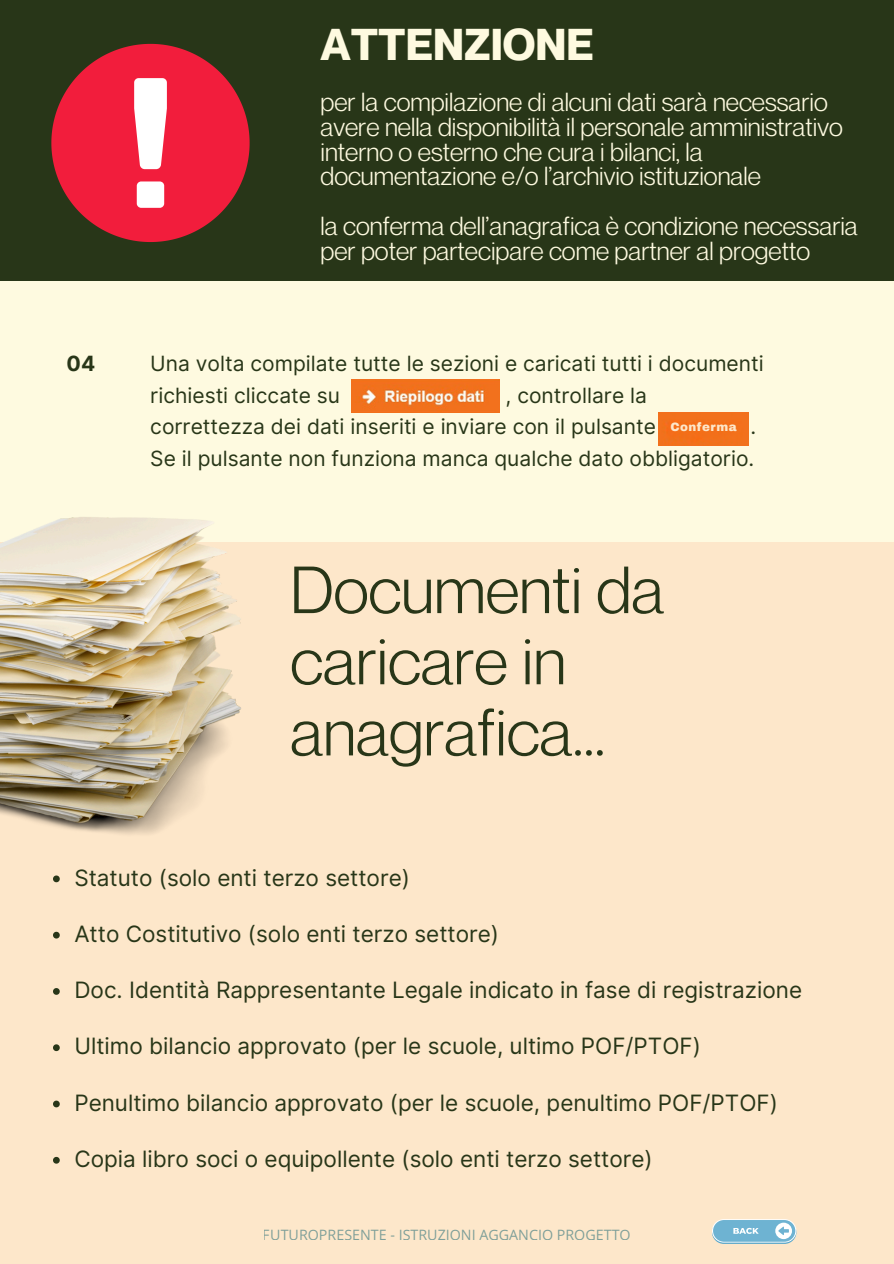
<style>
.page{position:relative;width:894px;height:1264px;background:#fff}
.page>*{position:absolute;margin:0;border:0;box-sizing:border-box;transform-origin:0 0}
.t1{font:64.95px/71.1px "Neue Montreal";color:#283618}
.t2{font:700 43.5px "Neue Montreal";color:#fefae0}
.t3{font:25.5px/24.8px "Neue Montreal";color:#fefae0}
.t4{font:22.5px "Inter";color:#283618}
.t5{font:21px/31.5px "Inter";color:#283618}
.t6{font:700 21px "Inter";color:#283618}
.t7{font:14.25px "Open Sans";color:#025868}
.t8{font:900 11.85px "Archivo";letter-spacing:.045em;color:#fde7ca}
</style>
<div class="page">
<div style="left:0;top:0;width:893px;height:1263px;background:#fefae0"></div>
<div style="left:0;top:0;width:893px;height:281px;background:#283618"></div>
<svg style="left:51px;top:43px;width:199px;height:199px;fill:#f21d3c"></svg>
<svg style="left:134px;top:78px;width:33px;height:91px"></svg>
<div style="left:137px;top:181px;width:27px;height:27px;background:#fff;border-radius:4px"></div>
<img style="left:352px;top:380px;width:147px;height:32px">
<div style="left:658px;top:412px;width:90px;height:33px;background:#f2701b"></div>
<div style="left:0;top:542px;width:893px;height:721px;background:#fde7ca"></div>
<img style="left:0;top:517px;width:241px;height:317px">
<svg style="left:53px;top:875px;width:7px;height:7px"></svg>
<svg style="left:53px;top:931px;width:7px;height:7px"></svg>
<svg style="left:53px;top:988px;width:7px;height:6px"></svg>
<svg style="left:53px;top:1044px;width:7px;height:7px"></svg>
<svg style="left:53px;top:1100px;width:7px;height:7px"></svg>
<svg style="left:53px;top:1156px;width:7px;height:7px"></svg>
<svg style="left:711px;top:1220px;width:85px;height:23px"></svg>
<svg style="left:711px;top:1219px;width:85px;height:23px"></svg>
<div style="left:712px;top:1219px;width:83px;height:22px;background:#6eb3d2;border-radius:11px"></div>
<svg style="left:733px;top:1227px;width:25px;height:6px"></svg>
<svg style="left:775px;top:1222px;width:16px;height:16px"></svg>
<p class="t6" style="left:67px;top:351px;width:30px">04</p>
<p class="t2" style="left:320px;top:18px;width:275px">ATTENZIONE</p>
<h4 class="t3" style="left:320px;top:89px;width:523px">per la compilazione di alcuni dati sarà necessario avere nella disponibilità il personale amministrativo interno o esterno che cura i bilanci, la documentazione e/o l’archivio istituzionale</h4>
<p class="t3" style="left:320px;top:213px;width:538px">la conferma dell’anagrafica è condizione necessaria per poter partecipare come partner al progetto</p>
<h2 class="t5" style="left:150px;top:348px;width:614px">Una volta compilate tutte le sezioni e caricati tutti i documenti richiesti cliccate su</h2>
<h2 class="t5" style="left:150px;top:379px;width:507px;text-indent:355px">, controllare la correttezza dei dati inseriti e inviare con il pulsante</h2>
<p class="t8" style="left:670px;top:420px;width:68px">Conferma</p>
<h2 class="t5" style="left:150px;top:411px;width:607px;text-align:right">.<br>Se il pulsante non funziona manca qualche dato obbligatorio.</h2>
<p class="t1" style="left:290px;top:553px;width:375px">Documenti da caricare in anagrafica...</p>
<p class="t4" style="left:74px;top:864px;width:337px">Statuto (solo enti terzo settore)</p>
<h1 class="t4" style="left:74px;top:920px;width:426px">Atto Costitutivo (solo enti terzo settore)</h1>
<p class="t4" style="left:74px;top:976px;width:729px">Doc. Identità Rappresentante Legale indicato in fase di registrazione</p>
<p class="t4" style="left:74px;top:1032px;width:627px">Ultimo bilancio approvato (per le scuole, ultimo POF/PTOF)</p>
<p class="t4" style="left:74px;top:1089px;width:704px">Penultimo bilancio approvato (per le scuole, penultimo POF/PTOF)</p>
<p class="t4" style="left:74px;top:1145px;width:579px">Copia libro soci o equipollente (solo enti terzo settore)</p>
<p class="t7" style="left:263px;top:1224px;width:369px">FUTUROPRESENTE - ISTRUZIONI AGGANCIO PROGETTO</p>
</div>
